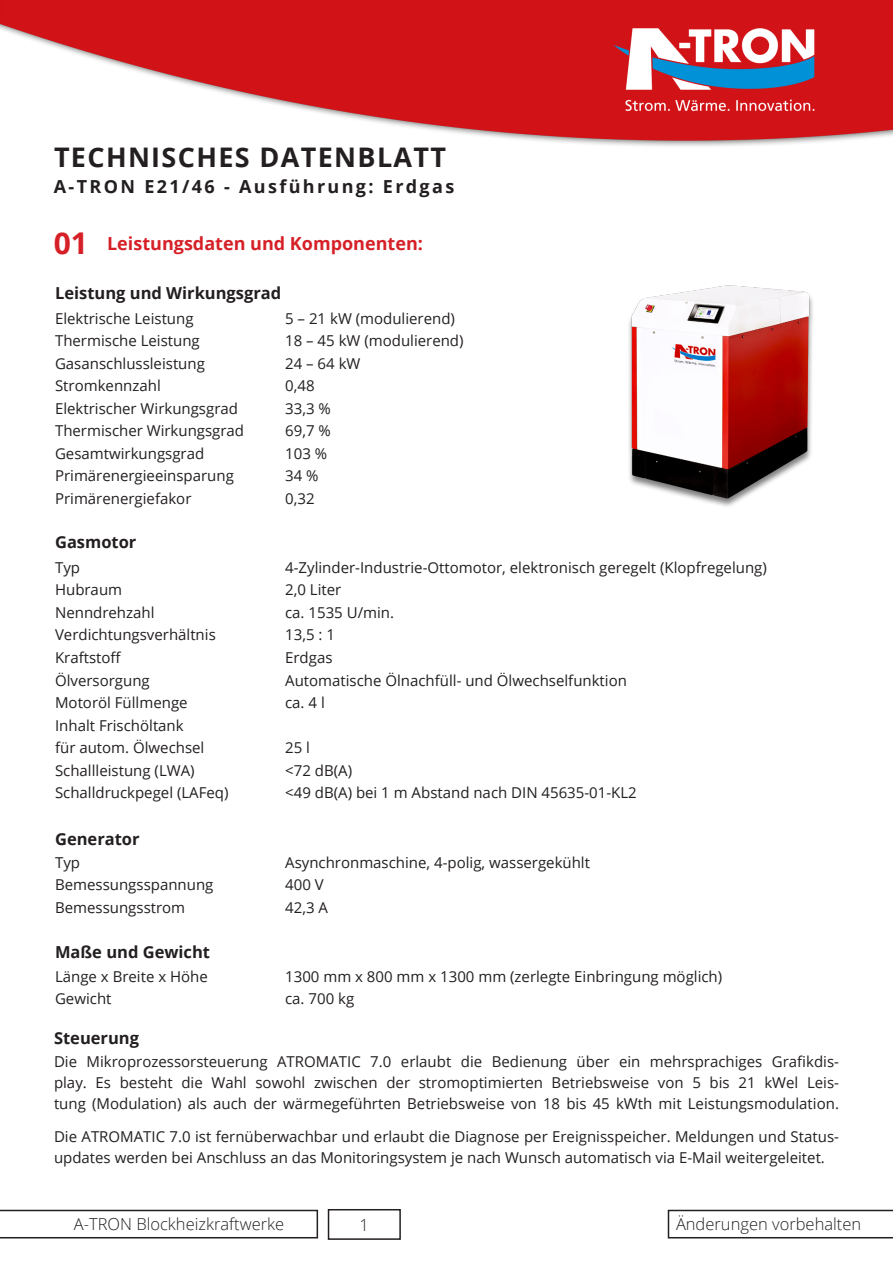
<style>
.page{position:relative;width:893px;height:1263px;background:#fff}
.page>*{position:absolute;margin:0;border:0;box-sizing:border-box;transform-origin:0 0}
.t1{font:700 30px "Open Sans";color:#d62027}
.t2{font:700 27px "Open Sans";letter-spacing:.05em;color:#231f20}
.t3{font:700 18px "Open Sans";letter-spacing:.13em;color:#231f20}
.t4{font:700 18px "Open Sans";color:#d62027}
.t5{font:700 16.5px "Open Sans";color:#231f20}
.t6{font:300 16.5px "Open Sans";color:#231f20}
.t7{font:15px/21px "Open Sans";color:#231f20;text-align:justify}
</style>
<div class="page">
<div style="left:328px;top:1209px;width:73px;height:31px;border:2px solid #231f20"></div>
<svg style="left:0;top:1210px;width:318px;height:28px"></svg>
<svg style="left:668px;top:1210px;width:225px;height:28px"></svg>
<img style="left:0;top:0;width:893px;height:146px">
<img style="left:629px;top:285px;width:184px;height:222px">
<p class="t2" style="left:54px;top:138px;width:394px">TECHNISCHES DATENBLATT</p>
<p class="t3" style="left:54px;top:174px;width:402px">A-TRON E21/46 - Ausführung: Erdgas</p>
<p class="t4" style="left:107px;top:231px;width:317px">Leistungsdaten und Komponenten:</p>
<p class="t1" style="left:54px;top:222px;width:36px">01</p>
<p class="t5" style="left:55px;top:281px;width:228px">Leistung und Wirkungsgrad</p>
<p class="t7" style="left:55px;top:308px;width:140px">Elektrische Leistung</p>
<p class="t7" style="left:55px;top:330px;width:146px">Thermische Leistung</p>
<p class="t7" style="left:55px;top:353px;width:151px">Gasanschlussleistung</p>
<p class="t7" style="left:55px;top:375px;width:107px">Stromkennzahl</p>
<p class="t7" style="left:55px;top:398px;width:184px">Elektrischer Wirkungsgrad</p>
<p class="t7" style="left:55px;top:420px;width:191px">Thermischer Wirkungsgrad</p>
<p class="t7" style="left:55px;top:443px;width:151px">Gesamtwirkungsgrad</p>
<p class="t7" style="left:55px;top:465px;width:180px">Primärenergieeinsparung</p>
<p class="t7" style="left:55px;top:488px;width:138px">Primärenergiefakor</p>
<p class="t5" style="left:55px;top:530px;width:83px">Gasmotor</p>
<p class="t7" style="left:55px;top:557px;width:27px">Typ</p>
<p class="t7" style="left:55px;top:579px;width:69px">Hubraum</p>
<p class="t7" style="left:55px;top:602px;width:101px">Nenndrehzahl</p>
<p class="t7" style="left:55px;top:624px;width:162px">Verdichtungsverhältnis</p>
<p class="t7" style="left:55px;top:647px;width:68px">Kraftstoff</p>
<p class="t7" style="left:55px;top:669px;width:96px">Ölversorgung</p>
<p class="t7" style="left:55px;top:692px;width:134px">Motoröl Füllmenge</p>
<p class="t7" style="left:55px;top:714px;width:130px">Inhalt Frischöltank</p>
<p class="t7" style="left:55px;top:737px;width:151px">für autom. Ölwechsel</p>
<p class="t7" style="left:55px;top:759px;width:141px">Schallleistung (LWA)</p>
<p class="t7" style="left:55px;top:782px;width:175px">Schalldruckpegel (LAFeq)</p>
<p class="t5" style="left:55px;top:827px;width:86px">Generator</p>
<p class="t7" style="left:55px;top:851px;width:27px">Typ</p>
<p class="t7" style="left:55px;top:874px;width:160px">Bemessungsspannung</p>
<p class="t7" style="left:55px;top:896px;width:132px">Bemessungsstrom</p>
<p class="t5" style="left:55px;top:940px;width:157px">Maße und Gewicht</p>
<p class="t7" style="left:55px;top:965px;width:154px">Länge x Breite x Höhe</p>
<p class="t7" style="left:55px;top:988px;width:58px">Gewicht</p>
<p class="t5" style="left:54px;top:1027px;width:87px">Steuerung</p>
<p class="t7" style="left:285px;top:308px;width:171px">5 – 21 kW (modulierend)</p>
<p class="t7" style="left:285px;top:330px;width:180px">18 – 45 kW (modulierend)</p>
<p class="t7" style="left:285px;top:353px;width:77px">24 – 64 kW</p>
<p class="t7" style="left:285px;top:375px;width:31px">0,48</p>
<p class="t7" style="left:285px;top:398px;width:47px">33,3 %</p>
<p class="t7" style="left:285px;top:420px;width:47px">69,7 %</p>
<p class="t7" style="left:285px;top:443px;width:43px">103 %</p>
<p class="t7" style="left:285px;top:465px;width:35px">34 %</p>
<p class="t7" style="left:285px;top:488px;width:31px">0,32</p>
<p class="t7" style="left:285px;top:557px;width:483px">4-Zylinder-Industrie-Ottomotor, elektronisch geregelt (Klopfregelung)</p>
<p class="t7" style="left:285px;top:579px;width:58px">2,0 Liter</p>
<p class="t7" style="left:285px;top:602px;width:110px">ca. 1535 U/min.</p>
<p class="t7" style="left:285px;top:624px;width:51px">13,5 : 1</p>
<p class="t7" style="left:285px;top:647px;width:49px">Erdgas</p>
<p class="t7" style="left:285px;top:669px;width:343px">Automatische Ölnachfüll- und Ölwechselfunktion</p>
<p class="t7" style="left:285px;top:692px;width:41px">ca. 4 l</p>
<p class="t7" style="left:285px;top:737px;width:26px">25 l</p>
<p class="t7" style="left:285px;top:759px;width:68px">&lt;72 dB(A)</p>
<p class="t7" style="left:285px;top:782px;width:353px">&lt;49 dB(A) bei 1 m Abstand nach DIN 45635-01-KL2</p>
<p class="t7" style="left:285px;top:851px;width:306px">Asynchronmaschine, 4-polig, wassergekühlt</p>
<p class="t7" style="left:285px;top:874px;width:40px">400 V</p>
<p class="t7" style="left:285px;top:896px;width:44px">42,3 A</p>
<p class="t7" style="left:285px;top:965px;width:439px">1300 mm x 800 mm x 1300 mm (zerlegte Einbringung möglich)</p>
<p class="t7" style="left:285px;top:988px;width:71px">ca. 700 kg</p>
<p class="t7" style="left:54px;top:1051px;width:786px">Die Mikroprozessorsteuerung ATROMATIC 7.0 erlaubt die Bedienung über ein mehrsprachiges Grafikdis&shy;play. Es besteht die Wahl sowohl zwischen der stromoptimierten Betriebsweise von 5 bis 21 kWel Leis&shy;tung (Modulation) als auch der wärmegeführten Betriebsweise von 18 bis 45 kWth mit Leistungsmodulation.</p>
<p class="t7" style="left:54px;top:1126px;width:786px">Die ATROMATIC 7.0 ist fernüberwachbar und erlaubt die Diagnose per Ereignisspeicher. Meldungen und Status&shy;updates werden bei Anschluss an das Monitoringsystem je nach Wunsch automatisch via E-Mail weitergeleitet.</p>
<p class="t6" style="left:74px;top:1213px;width:212px">A-TRON Blockheizkraftwerke</p>
<p class="t6" style="left:360px;top:1213px;width:11px">1</p>
<p class="t6" style="left:676px;top:1213px;width:187px">Änderungen vorbehalten</p>
</div>
